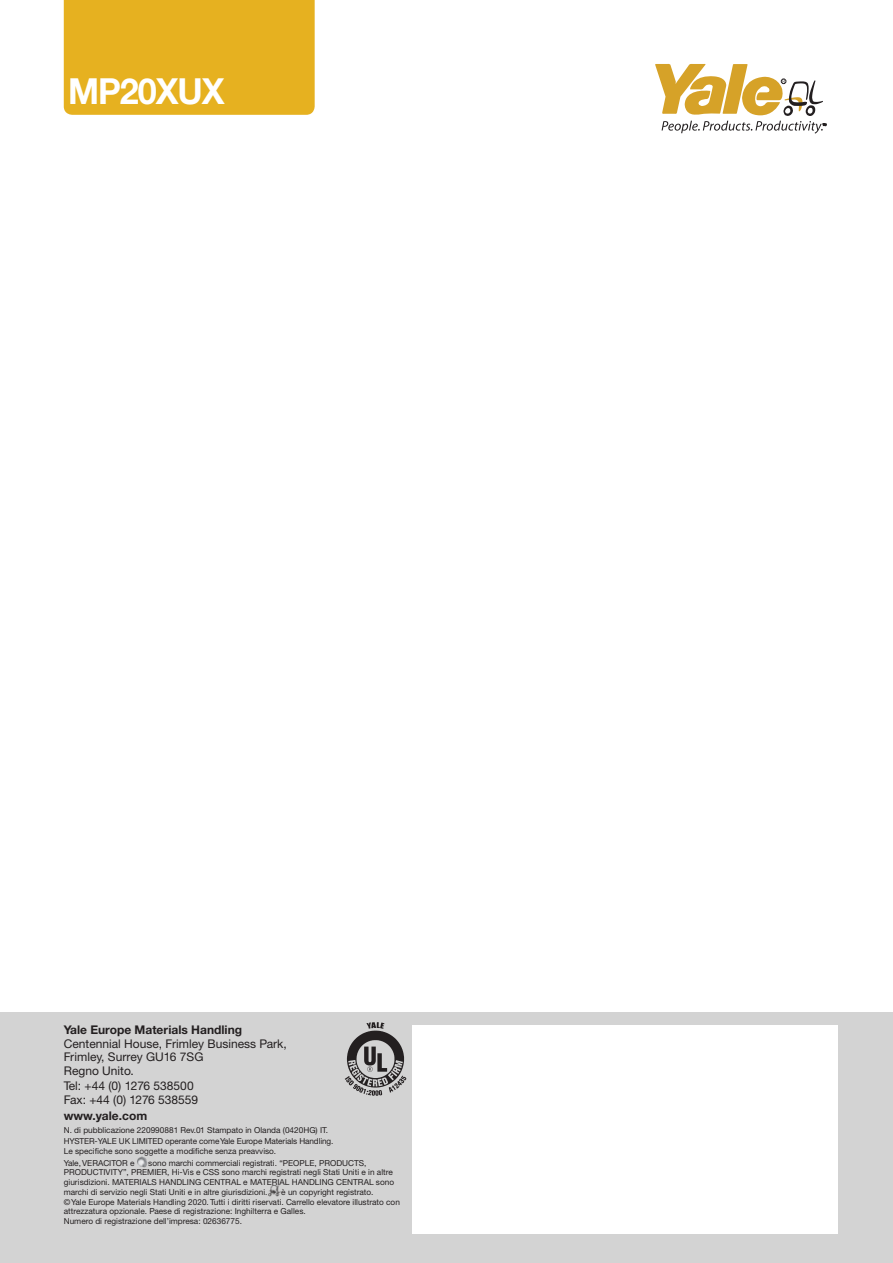
<style>
.page{position:relative;width:893px;height:1263px;background:#fff}
.page>*{position:absolute;margin:0;border:0;box-sizing:border-box;transform-origin:0 0}
.t1{font:700 36px "Helvetica Neue CE";letter-spacing:-.03em;color:#fff;scale:.95 1}
.t2{font:12px/13.5px "Helvetica Neue CE";color:#231f20}
.t3{font:700 12px "Helvetica Neue CE";color:#231f20}
.t4{font:8.25px/9.8px "Helvetica Neue CE";color:#231f20}
.s1{font-weight:700}
</style>
<div class="page">
<div style="left:64px;top:0;width:251px;height:115px;background:#e6b120"></div>
<svg style="left:655px;top:64px;width:171px;height:70px"></svg>
<div style="left:0;top:1012px;width:893px;height:251px;background:#d3d3d3"></div>
<div style="left:412px;top:1025px;width:426px;height:208px;background:#fff"></div>
<img style="left:345px;top:1022px;width:62px;height:74px">
<svg style="left:137px;top:1156px;width:11px;height:12px"></svg>
<svg style="left:269px;top:1185px;width:12px;height:12px"></svg>
<p class="t1" style="left:68px;top:69px;width:166px">MP20XUX</p>
<p class="t2" style="left:64px;top:1023px;width:224px"><span class="s1">Yale Europe Materials Handling<br></span>Centennial House, Frimley Business Park,<br>Frimley, Surrey GU16 7SG<br>Regno Unito.</p>
<p class="t2" style="left:64px;top:1079px;width:136px">Tel: +44 (0) 1276 538500<br>Fax: +44 (0) 1276 538559</p>
<p class="t3" style="left:64px;top:1108px;width:85px">www.yale.com</p>
<p class="t4" style="left:64px;top:1125px;width:271px;line-height:10.2px">N. di pubblicazione 220990881 Rev.01 Stampato in Olanda (0420HG) IT.<br>HYSTER-YALE UK LIMITED operante comeYale Europe Materials Handling.<br>Le specifiche sono soggette a modifiche senza preavviso.</p>
<p class="t4" style="left:64px;top:1158px;width:72px">Yale, VERACITOR e</p>
<p class="t4" style="left:64px;top:1158px;width:332px;text-indent:84px">sono marchi commerciali registrati. “PEOPLE, PRODUCTS, PRODUCTIVITY”, PREMIER, Hi-Vis e CSS sono marchi registrati negli Stati Uniti e in altre giurisdizioni. MATERIALS HANDLING CENTRAL e MATERIAL HANDLING CENTRAL sono marchi di servizio negli Stati Uniti e in altre giurisdizioni.</p>
<p class="t4" style="left:64px;top:1187px;width:338px;text-indent:217px">è un copyright registrato.<br>©Yale Europe Materials Handling 2020. Tutti i diritti riservati. Carrello elevatore illustrato con attrezzatura opzionale. Paese di registrazione: Inghilterra e Galles.<br>Numero di registrazione dell’impresa: 02636775.</p>
</div>
